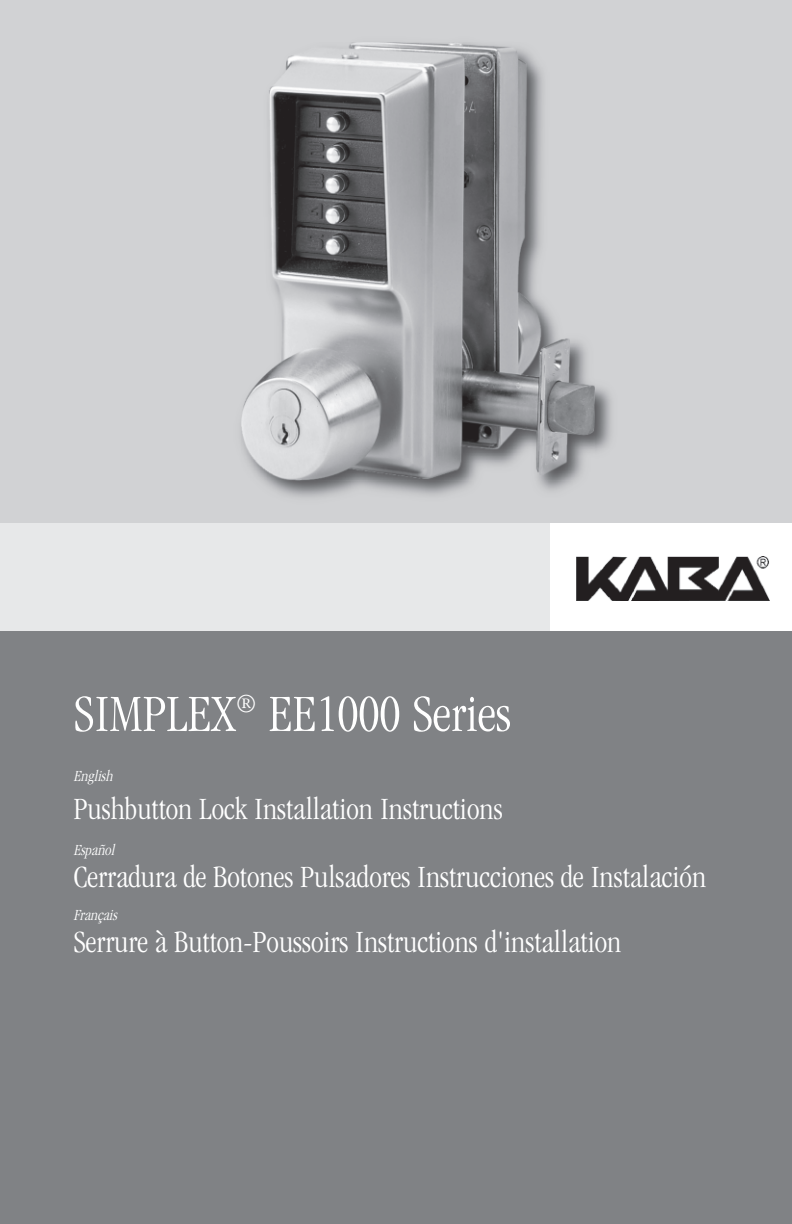
<style>
.page{position:relative;width:792px;height:1224px;background:#fff}
.page>*{position:absolute;margin:0;border:0;box-sizing:border-box;transform-origin:0 0}
.t1{font:300 condensed 54px "Garamond LT";color:#fff}
.t2{font:300 condensed 32px "Garamond LT";color:#fff}
.t3{font:italic 300 condensed 16px "Garamond LT";color:#fff}
</style>
<div class="page">
<div style="left:0;top:0;width:792px;height:644px;background:#d1d2d4"></div>
<div style="left:0;top:631px;width:792px;height:593px;background:#808285"></div>
<div style="left:0;top:523px;width:792px;height:108px;background:#e7e8e9"></div>
<div style="left:550px;top:523px;width:242px;height:108px;background:#fff"></div>
<img style="left:241px;top:42px;width:354px;height:438px">
<img style="left:576px;top:557px;width:194px;height:44px">
<h1 class="t1" style="left:73px;top:693px;width:439px">SIMPLEX<sup>®</sup> EE1000 Series</h1>
<p class="t3" style="left:73px;top:770px;width:41px">English</p>
<p class="t2" style="left:73px;top:796px;width:431px">Pushbutton Lock Installation Instructions</p>
<p class="t3" style="left:73px;top:844px;width:45px">Esp añol</p>
<p class="t2" style="left:73px;top:864px;width:634px">Cerradura de Botones Pulsadores Instrucciones de Instalación</p>
<p class="t3" style="left:73px;top:909px;width:48px">Français</p>
<p class="t2" style="left:73px;top:930px;width:550px">Serrure à Button-Poussoirs Instructions d'installation</p>
</div>
